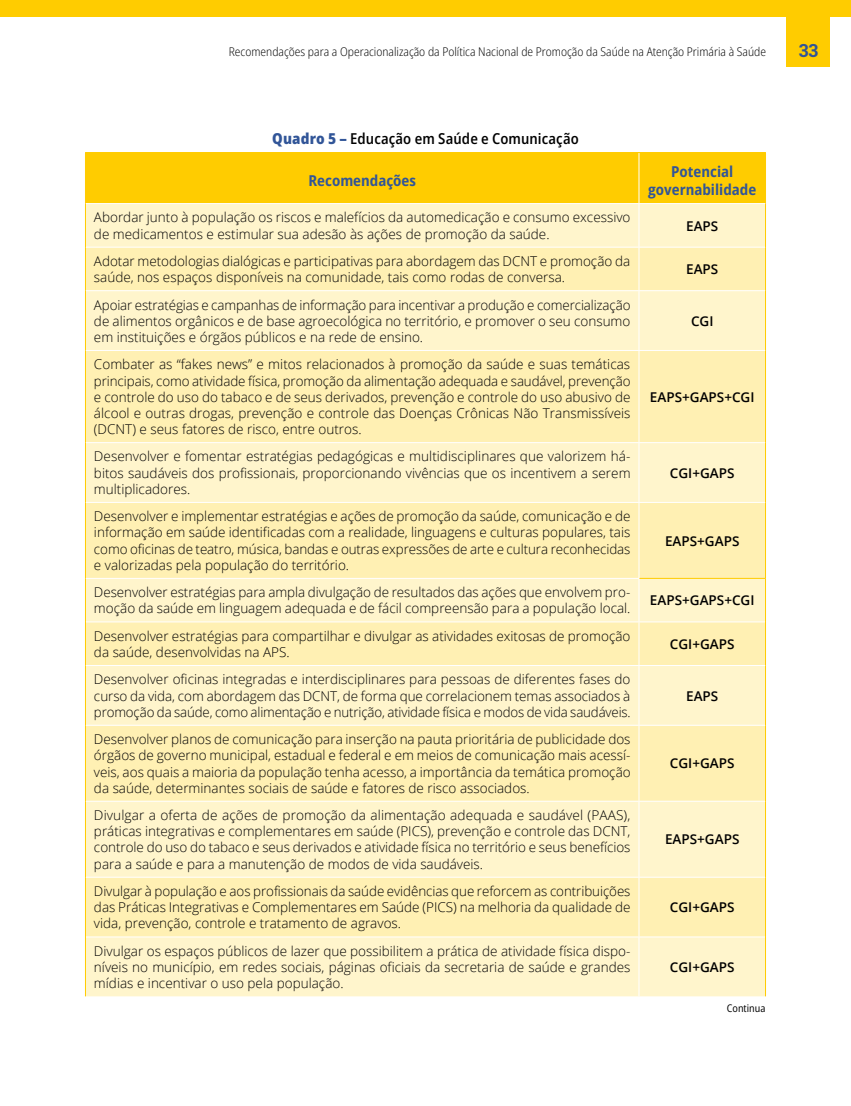
<style>
.page{position:relative;width:851px;height:1106px;background:#fff}
.page>*{position:absolute;margin:0;border:0;box-sizing:border-box;transform-origin:0 0}
.t1{font:700 18px "Roboto Slab";color:#315598}
.t2{font:700 semi-condensed 15px/18px "Open Sans";color:#315598;text-align:center}
.t3{font:600 semi-condensed 15px "Open Sans";letter-spacing:.005em;color:#000}
.t4{font:300 13.5px/16.2px "Open Sans";color:#000;text-align:justify}
.t5{font:600 13.5px "Open Sans";color:#000}
.t6{font:300 semi-condensed 12px "Open Sans";color:#000}
.t7{font:semi-condensed 10.5px "Open Sans";color:#000}
.s1{font-weight:800;color:#315598}
</style>
<div class="page">
<div style="left:0;top:0;width:850px;height:17px;background:#fc0"></div>
<div style="left:786px;top:0;width:44px;height:67px;background:#fc0"></div>
<div style="left:86px;top:153px;width:679px;height:50px;background:#fc0"></div>
<div style="left:86px;top:204px;width:679px;height:792px;background:#fff5cc"></div>
<svg style="left:86px;top:248px;width:679px;height:688px;background:#fff2be"></svg>
<hr style="left:638px;top:153px;width:1px;height:50px;background:#fff">
<hr style="left:86px;top:247px;width:553px;height:1px;background:#fff">
<hr style="left:639px;top:247px;width:126px;height:1px;background:#fff">
<hr style="left:86px;top:290px;width:553px;height:1px;background:#fff">
<hr style="left:639px;top:290px;width:126px;height:1px;background:#fff">
<hr style="left:86px;top:350px;width:553px;height:1px;background:#fff">
<hr style="left:639px;top:350px;width:126px;height:1px;background:#fff">
<hr style="left:86px;top:442px;width:553px;height:1px;background:#fff">
<hr style="left:639px;top:442px;width:126px;height:1px;background:#fff">
<hr style="left:86px;top:502px;width:553px;height:1px;background:#fff">
<hr style="left:639px;top:502px;width:126px;height:1px;background:#fff">
<hr style="left:86px;top:578px;width:553px;height:1px;background:#fff">
<hr style="left:86px;top:621px;width:553px;height:1px;background:#fff">
<hr style="left:639px;top:621px;width:126px;height:1px;background:#fff">
<hr style="left:86px;top:665px;width:553px;height:1px;background:#fff">
<hr style="left:639px;top:665px;width:126px;height:1px;background:#fff">
<hr style="left:86px;top:725px;width:553px;height:1px;background:#fff">
<hr style="left:639px;top:725px;width:126px;height:1px;background:#fff">
<hr style="left:86px;top:801px;width:553px;height:1px;background:#fff">
<hr style="left:639px;top:801px;width:126px;height:1px;background:#fff">
<hr style="left:86px;top:876px;width:553px;height:1px;background:#fff">
<hr style="left:639px;top:876px;width:126px;height:1px;background:#fff">
<hr style="left:86px;top:936px;width:553px;height:1px;background:#fff">
<hr style="left:639px;top:936px;width:126px;height:1px;background:#fff">
<hr style="left:765px;top:204px;width:1px;height:43px;background:#fc0">
<hr style="left:765px;top:247px;width:1px;height:44px;background:#fc0">
<hr style="left:765px;top:291px;width:1px;height:59px;background:#fc0">
<hr style="left:765px;top:350px;width:1px;height:92px;background:#fc0">
<hr style="left:765px;top:442px;width:1px;height:60px;background:#fc0">
<hr style="left:765px;top:502px;width:1px;height:76px;background:#fc0">
<hr style="left:639px;top:578px;width:126px;height:1px;background:#fc0">
<hr style="left:765px;top:579px;width:1px;height:43px;background:#fc0">
<hr style="left:765px;top:622px;width:1px;height:43px;background:#fc0">
<hr style="left:765px;top:665px;width:1px;height:60px;background:#fc0">
<hr style="left:765px;top:725px;width:1px;height:76px;background:#fc0">
<hr style="left:765px;top:801px;width:1px;height:76px;background:#fc0">
<hr style="left:765px;top:877px;width:1px;height:60px;background:#fc0">
<hr style="left:765px;top:937px;width:1px;height:59px;background:#fc0">
<hr style="left:85px;top:152px;width:554px;height:1px;background:#fc0">
<hr style="left:85px;top:153px;width:1px;height:51px;background:#fc0">
<hr style="left:639px;top:152px;width:126px;height:1px;background:#fc0">
<hr style="left:765px;top:153px;width:1px;height:51px;background:#fc0">
<hr style="left:638px;top:204px;width:1px;height:43px;background:#fff">
<hr style="left:638px;top:247px;width:1px;height:43px;background:#fff">
<hr style="left:638px;top:291px;width:1px;height:59px;background:#fff">
<hr style="left:638px;top:351px;width:1px;height:91px;background:#fff">
<hr style="left:638px;top:443px;width:1px;height:59px;background:#fff">
<hr style="left:638px;top:503px;width:1px;height:75px;background:#fff">
<hr style="left:638px;top:579px;width:1px;height:42px;background:#fff">
<hr style="left:638px;top:622px;width:1px;height:43px;background:#fff">
<hr style="left:638px;top:666px;width:1px;height:59px;background:#fff">
<hr style="left:638px;top:725px;width:1px;height:76px;background:#fff">
<hr style="left:638px;top:801px;width:1px;height:75px;background:#fff">
<hr style="left:638px;top:877px;width:1px;height:59px;background:#fff">
<hr style="left:638px;top:937px;width:1px;height:59px;background:#fff">
<hr style="left:85px;top:204px;width:1px;height:43px;background:#fc0">
<hr style="left:85px;top:247px;width:1px;height:44px;background:#fc0">
<hr style="left:85px;top:291px;width:1px;height:59px;background:#fc0">
<hr style="left:85px;top:350px;width:1px;height:92px;background:#fc0">
<hr style="left:85px;top:442px;width:1px;height:60px;background:#fc0">
<hr style="left:85px;top:502px;width:1px;height:76px;background:#fc0">
<hr style="left:85px;top:578px;width:1px;height:44px;background:#fc0">
<hr style="left:85px;top:622px;width:1px;height:43px;background:#fc0">
<hr style="left:85px;top:665px;width:1px;height:60px;background:#fc0">
<hr style="left:85px;top:725px;width:1px;height:76px;background:#fc0">
<hr style="left:85px;top:801px;width:1px;height:76px;background:#fc0">
<hr style="left:85px;top:877px;width:1px;height:60px;background:#fc0">
<hr style="left:85px;top:937px;width:1px;height:59px;background:#fc0">
<p class="t6" style="left:229px;top:43px;width:538px">Recomendações para a Operacionalização da Política Nacional de Promoção da Saúde na Atenção Primária à Saúde</p>
<h1 class="t1" style="left:798px;top:38px;width:21px">33</h1>
<p class="t3" style="left:272px;top:128px;width:308px"><span class="s1">Quadro 5 –</span> Educação em Saúde e Comunicação</p>
<p class="t2" style="left:308px;top:171px;width:109px">Recomendações</p>
<p class="t2" style="left:648px;top:162px;width:109px">Potencial governabilidade</p>
<p class="t4" style="left:94px;top:209px;width:538px">Abordar junto à população os riscos e malefícios da automedicação e consumo excessivo de medicamentos e estimular sua adesão às ações de promoção da saúde.</p>
<p class="t5" style="left:686px;top:216px;width:34px">EAPS</p>
<p class="t4" style="left:94px;top:253px;width:537px">Adotar metodologias dialógicas e participativas para abordagem das DCNT e promoção da saúde, nos espaços disponíveis na comunidade, tais como rodas de conversa.</p>
<p class="t5" style="left:686px;top:260px;width:34px">EAPS</p>
<p class="t4" style="left:94px;top:296px;width:538px">Apoiar estratégias e campanhas de informação para incentivar a produção e comercialização de alimentos orgânicos e de base agroecológica no território, e promover o seu consumo em instituições e órgãos públicos e na rede de ensino.</p>
<p class="t5" style="left:691px;top:311px;width:24px">CGI</p>
<p class="t4" style="left:94px;top:356px;width:538px">Combater as “fakes news” e mitos relacionados à promoção da saúde e suas temáticas principais, como atividade física, promoção da alimentação adequada e saudável, prevenção e controle do uso do tabaco e de seus derivados, prevenção e controle do uso abusivo de álcool e outras drogas, prevenção e controle das Doenças Crônicas Não Transmissíveis (DCNT) e seus fatores de risco, entre outros.</p>
<p class="t4" style="left:94px;top:448px;width:538px">Desenvolver e fomentar estratégias pedagógicas e multidisciplinares que valorizem há&shy;bitos saudáveis dos profissionais, proporcionando vivências que os incentivem a serem multiplicadores.</p>
<p class="t4" style="left:94px;top:508px;width:538px">Desenvolver e implementar estratégias e ações de promoção da saúde, comunicação e de informação em saúde identificadas com a realidade, linguagens e culturas populares, tais como oficinas de teatro, música, bandas e outras expressões de arte e cultura reconhecidas e valorizadas pela população do território.</p>
<p class="t5" style="left:649px;top:387px;width:106px">EAPS+GAPS+CGI</p>
<p class="t5" style="left:669px;top:463px;width:66px">CGI+GAPS</p>
<p class="t5" style="left:665px;top:531px;width:76px">EAPS+GAPS</p>
<p class="t4" style="left:94px;top:584px;width:538px">Desenvolver estratégias para ampla divulgação de resultados das ações que envolvem pro&shy;moção da saúde em linguagem adequada e de fácil compreensão para a população local.</p>
<p class="t5" style="left:649px;top:591px;width:106px">EAPS+GAPS+CGI</p>
<p class="t4" style="left:94px;top:627px;width:538px">Desenvolver estratégias para compartilhar e divulgar as atividades exitosas de promoção da saúde, desenvolvidas na APS.</p>
<p class="t5" style="left:669px;top:634px;width:66px">CGI+GAPS</p>
<p class="t4" style="left:94px;top:671px;width:538px">Desenvolver oficinas integradas e interdisciplinares para pessoas de diferentes fases do curso da vida, com abordagem das DCNT, de forma que correlacionem temas associados à promoção da saúde, como alimentação e nutrição, atividade física e modos de vida saudáveis.</p>
<p class="t5" style="left:686px;top:686px;width:34px">EAPS</p>
<p class="t4" style="left:94px;top:730px;width:538px">Desenvolver planos de comunicação para inserção na pauta prioritária de publicidade dos órgãos de governo municipal, estadual e federal e em meios de comunicação mais acessí&shy;veis, aos quais a maioria da população tenha acesso, a importância da temática promoção da saúde, determinantes sociais de saúde e fatores de risco associados.</p>
<p class="t4" style="left:94px;top:806px;width:538px">Divulgar a oferta de ações de promoção da alimentação adequada e saudável (PAAS), práticas integrativas e complementares em saúde (PICS), prevenção e controle das DCNT, controle do uso do tabaco e seus derivados e atividade física no território e seus benefícios para a saúde e para a manutenção de modos de vida saudáveis.</p>
<p class="t4" style="left:94px;top:882px;width:538px">Divulgar à população e aos profissionais da saúde evidências que reforcem as contribuições das Práticas Integrativas e Complementares em Saúde (PICS) na melhoria da qualidade de vida, prevenção, controle e tratamento de agravos.</p>
<p class="t4" style="left:94px;top:942px;width:538px">Divulgar os espaços públicos de lazer que possibilitem a prática de atividade física dispo&shy;níveis no município, em redes sociais, páginas oficiais da secretaria de saúde e grandes mídias e incentivar o uso pela população.</p>
<p class="t5" style="left:669px;top:754px;width:66px">CGI+GAPS</p>
<p class="t5" style="left:665px;top:830px;width:76px">EAPS+GAPS</p>
<p class="t5" style="left:669px;top:898px;width:66px">CGI+GAPS</p>
<p class="t5" style="left:669px;top:957px;width:66px">CGI+GAPS</p>
<p class="t7" style="left:726px;top:1000px;width:40px">Continua</p>
</div>
